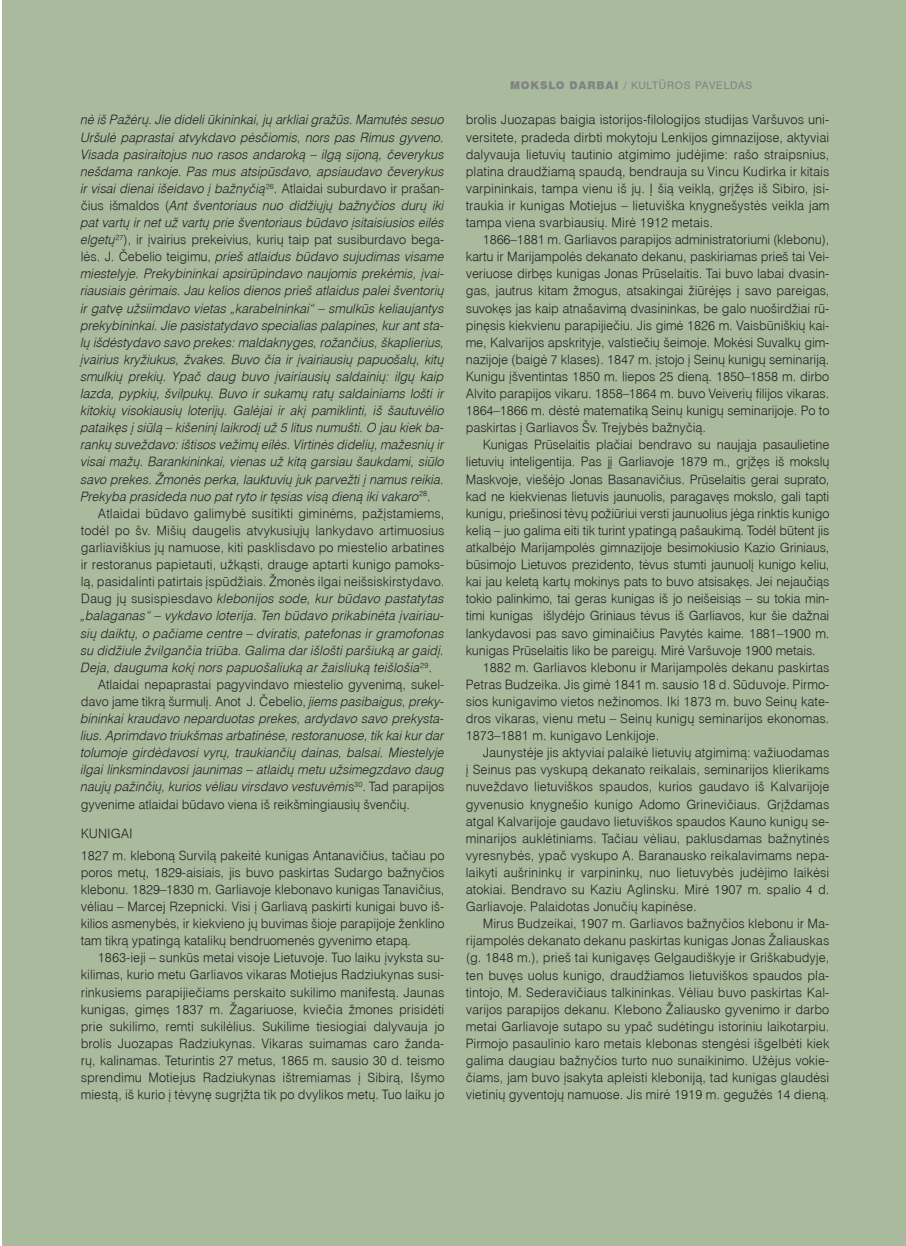
<style>
.page{position:relative;width:906px;height:1246px;background:#fff}
.page>*{position:absolute;margin:0;border:0;box-sizing:border-box;transform-origin:0 0}
._1_1__tekstas{font:300 12.75px/17.1px "Helvetica LT";color:#231f20;text-align:justify}
._1_1__tekstas-2{font:italic 300 12.75px/17.1px "Helvetica LT";letter-spacing:-.01em;color:#231f20;text-align:justify}
._1_1__be_itraukos{font:300 12.75px/17.1px "Helvetica LT";letter-spacing:-.01em;color:#231f20;text-align:justify}
._3__poteme{font:300 12.75px "Helvetica LT";color:#231f20}
.rubrika{font:10.5px "Helvetica LT";letter-spacing:.075em;color:#808285}
.s1{font-style:normal}
.s2{font-style:italic}
.s3{font-weight:900}
.s4{font-weight:500}
</style>
<div class="page">
<div style="left:2px;top:0;width:904px;height:1246px;background:#aaba9d"></div>
<p class="_1_1__tekstas-2" style="left:81px;top:111px;width:365px">nė iš Pažėrų. Jie dideli ūkininkai, jų arkliai gražūs. Mamutės sesuo Uršulė paprastai atvykdavo pėsčiomis, nors pas Rimus gyveno.<br>Visada pasiraitojus nuo rasos andaroką – ilgą sijoną, čeverykus nešdama rankoje. Pas mus atsipūsdavo, apsiaudavo čeverykus ir visai dienai išeidavo į bažnyčią<sup>26</sup><span class="s1">. Atlaidai suburdavo ir prašan&shy;čius išmaldos (</span>Ant šventoriaus nuo didžiųjų bažnyčios durų iki pat vartų ir net už vartų prie šventoriaus būdavo įsitaisiusios eilės elgetų<sup>27</sup><span class="s1">), ir įvairius prekeivius, kurių taip pat susiburdavo bega&shy;lės. J. Čebelio teigimu,</span> prieš atlaidus būdavo sujudimas visame miestelyje. Prekybininkai apsirūpindavo naujomis prekėmis, įvai&shy;riausiais gėrimais. Jau kelios dienos prieš atlaidus palei šventorių ir gatvę užsiimdavo vietas „karabelninkai“ – smulkūs keliaujantys prekybininkai. Jie pasistatydavo specialias palapines, kur ant sta&shy;lų išdėstydavo savo prekes: maldaknyges, rožančius, škaplierius, įvairius kryžiukus, žvakes. Buvo čia ir įvairiausių papuošalų, kitų smulkių prekių. Ypač daug buvo įvairiausių saldainių: ilgų kaip lazda, pypkių, švilpukų. Buvo ir sukamų ratų saldainiams lošti ir kitokių visokiausių loterijų. Galėjai ir akį pamiklinti, iš šautuvėlio pataikęs į siūlą – kišeninį laikrodį už 5 litus numušti. O jau kiek ba&shy;rankų suveždavo: ištisos vežimų eilės. Virtinės didelių, mažesnių ir visai mažų. Barankininkai, vienas už kitą garsiau šaukdami, siūlo savo prekes. Žmonės perka, lauktuvių juk parvežti į namus reikia.<br>Prekyba prasideda nuo pat ryto ir tęsias visą dieną iki vakaro<sup>28</sup><span class="s1">.</span></p>
<p class="_1_1__tekstas" style="left:81px;top:505px;width:365px;text-indent:17px">Atlaidai būdavo galimybė susitikti giminėms, pažįstamiems, todėl po šv. Mišių daugelis atvykusiųjų lankydavo artimuosius garliaviškius jų namuose, kiti pasklisdavo po miestelio arbatines ir restoranus papietauti, užkąsti, drauge aptarti kunigo pamoks&shy;lą, pasidalinti patirtais įspūdžiais. Žmonės ilgai neišsiskirstydavo.<br>Daug jų susispiesdavo <span class="s2">klebonijos sode, kur būdavo pastatytas „balaganas“ – vykdavo loterija. Ten būdavo prikabinėta įvairiau&shy;sių daiktų, o pačiame centre – dviratis, patefonas ir gramofonas su didžiule žvilgančia triūba. Galima dar išlošti paršiuką ar gaidį.<br>Deja, dauguma kokį nors papuošaliuką ar žaisliuką teišlošia</span><sup>29</sup>.</p>
<p class="_1_1__tekstas-2" style="left:81px;top:676px;width:365px;text-indent:17px"><span class="s1">Atlaidai nepaprastai pagyvindavo miestelio gyvenimą, sukel&shy;davo jame tikrą šurmulį. Anot J. Čebelio,</span> jiems pasibaigus, preky&shy;bininkai kraudavo neparduotas prekes, ardydavo savo prekysta&shy;lius. Aprimdavo triukšmas arbatinėse, restoranuose, tik kai kur dar tolumoje girdėdavosi vyrų, traukiančių dainas, balsai. Miestelyje ilgai linksmindavosi jaunimas – atlaidų metu užsimegzdavo daug naujų pažinčių, kurios vėliau virsdavo vestuvėmi<span class="s1">s</span><sup>30</sup><span class="s1">. Tad parapijos gyvenime atlaidai būdavo viena iš reikšmingiausių švenčių.</span></p>
<p class="_3__poteme" style="left:81px;top:825px;width:53px">KUNIGAI</p>
<p class="_1_1__be_itraukos" style="left:81px;top:847px;width:365px">1827 m. kleboną Survilą pakeitė kunigas Antanavičius, tačiau po poros metų, 1829-aisiais, jis buvo paskirtas Sudargo bažnyčios klebonu. 1829–1830 m. Garliavoje klebonavo kunigas Tanavičius, vėliau – Marcej Rzepnicki. Visi į Garliavą paskirti kunigai buvo iš&shy;kilios asmenybės, ir kiekvieno jų buvimas šioje parapijoje ženklino tam tikrą ypatingą katalikų bendruomenės gyvenimo etapą.</p>
<p class="_1_1__tekstas" style="left:81px;top:949px;width:365px;text-indent:17px">1863-ieji – sunkūs metai visoje Lietuvoje. Tuo laiku įvyksta su&shy;kilimas, kurio metu Garliavos vikaras Motiejus Radziukynas susi&shy;rinkusiems parapijiečiams perskaito sukilimo manifestą. Jaunas kunigas, gimęs 1837 m. Žagariuose, kviečia žmones prisidėti prie sukilimo, remti sukilėlius. Sukilime tiesiogiai dalyvauja jo brolis Juozapas Radziukynas. Vikaras suimamas caro žanda&shy;rų, kalinamas. Teturintis 27 metus, 1865 m. sausio 30 d. teismo sprendimu Motiejus Radziukynas ištremiamas į Sibirą, Išymo miestą, iš kurio į tėvynę sugrįžta tik po dvylikos metų. Tuo laiku jo</p>
<p class="rubrika" style="left:510px;top:79px;width:244px"><span class="s3">MOKSLO DARBAI</span> <span class="s4">/</span> KULTŪROS PAVELDAS</p>
<p class="_1_1__tekstas" style="left:466px;top:111px;width:365px">brolis Juozapas baigia istorijos-filologijos studijas Varšuvos uni&shy;versitete, pradeda dirbti mokytoju Lenkijos gimnazijose, aktyviai dalyvauja lietuvių tautinio atgimimo judėjime: rašo straipsnius, platina draudžiamą spaudą, bendrauja su Vincu Kudirka ir kitais varpininkais, tampa vienu iš jų. Į šią veiklą, grįžęs iš Sibiro, įsi&shy;traukia ir kunigas Motiejus – lietuviška knygnešystės veikla jam tampa viena svarbiausių. Mirė 1912 metais.</p>
<p class="_1_1__tekstas" style="left:466px;top:231px;width:365px;text-indent:17px">1866–1881 m. Garliavos parapijos administratoriumi (klebonu), kartu ir Marijampolės dekanato dekanu, paskiriamas prieš tai Vei&shy;veriuose dirbęs kunigas Jonas Prūselaitis. Tai buvo labai dvasin&shy;gas, jautrus kitam žmogus, atsakingai žiūrėjęs į savo pareigas, suvokęs jas kaip atnašavimą dvasininkas, be galo nuoširdžiai rū&shy;pinęsis kiekvienu parapijiečiu. Jis gimė 1826 m. Vaisbūniškių kai&shy;me, Kalvarijos apskrityje, valstiečių šeimoje. Mokėsi Suvalkų gim&shy;nazijoje (baigė 7 klases). 1847 m. įstojo į Seinų kunigų seminariją.<br>Kunigu įšventintas 1850 m. liepos 25 dieną. 1850–1858 m. dirbo Alvito parapijos vikaru. 1858–1864 m. buvo Veiverių filijos vikaras.<br>1864–1866 m. dėstė matematiką Seinų kunigų seminarijoje. Po to paskirtas į Garliavos Šv. Trejybės bažnyčią.</p>
<p class="_1_1__tekstas" style="left:466px;top:436px;width:365px;text-indent:17px">Kunigas Prūselaitis plačiai bendravo su naująja pasaulietine lietuvių inteligentija. Pas jį Garliavoje 1879 m., grįžęs iš mokslų Maskvoje, viešėjo Jonas Basanavičius. Prūselaitis gerai suprato, kad ne kiekvienas lietuvis jaunuolis, paragavęs mokslo, gali tapti kunigu, priešinosi tėvų požiūriui versti jaunuolius jėga rinktis kunigo kelią – juo galima eiti tik turint ypatingą pašaukimą. Todėl būtent jis atkalbėjo Marijampolės gimnazijoje besimokiusio Kazio Griniaus, būsimojo Lietuvos prezidento, tėvus stumti jaunuolį kunigo keliu, kai jau keletą kartų mokinys pats to buvo atsisakęs. Jei nejaučiąs tokio palinkimo, tai geras kunigas iš jo neišeisiąs – su tokia min&shy;timi kunigas išlydėjo Griniaus tėvus iš Garliavos, kur šie dažnai lankydavosi pas savo giminaičius Pavytės kaime. 1881–1900 m. kunigas Prūselaitis liko be pareigų. Mirė Varšuvoje 1900 metais.</p>
<p class="_1_1__tekstas" style="left:466px;top:659px;width:365px;text-indent:17px">1882 m. Garliavos klebonu ir Marijampolės dekanu paskirtas Petras Budzeika. Jis gimė 1841 m. sausio 18 d. Sūduvoje. Pirmo&shy;sios kunigavimo vietos nežinomos. Iki 1873 m. buvo Seinų kate&shy;dros vikaras, vienu metu – Seinų kunigų seminarijos ekonomas.<br>1873–1881 m. kunigavo Lenkijoje.</p>
<p class="_1_1__tekstas" style="left:466px;top:744px;width:365px;text-indent:17px">Jaunystėje jis aktyviai palaikė lietuvių atgimimą: važiuodamas į Seinus pas vyskupą dekanato reikalais, seminarijos klierikams nuveždavo lietuviškos spaudos, kurios gaudavo iš Kalvarijoje gyvenusio knygnešio kunigo Adomo Grinevičiaus. Grįždamas atgal Kalvarijoje gaudavo lietuviškos spaudos Kauno kunigų se&shy;minarijos auklėtiniams. Tačiau vėliau, paklusdamas bažnytinės vyresnybės, ypač vyskupo A. Baranausko reikalavimams nepa&shy;laikyti aušrininkų ir varpininkų, nuo lietuvybės judėjimo laikėsi atokiai. Bendravo su Kaziu Aglinsku. Mirė 1907 m. spalio 4 d.<br>Garliavoje. Palaidotas Jonučių kapinėse.</p>
<p class="_1_1__tekstas" style="left:466px;top:915px;width:365px;text-indent:17px">Mirus Budzeikai, 1907 m. Garliavos bažnyčios klebonu ir Ma&shy;rijampolės dekanato dekanu paskirtas kunigas Jonas Žaliauskas (g. 1848 m.), prieš tai kunigavęs Gelgaudiškyje ir Griškabudyje, ten buvęs uolus kunigo, draudžiamos lietuviškos spaudos pla&shy;tintojo, M. Sederavičiaus talkininkas. Vėliau buvo paskirtas Kal&shy;varijos parapijos dekanu. Klebono Žaliausko gyvenimo ir darbo metai Garliavoje sutapo su ypač sudėtingu istoriniu laikotarpiu.<br>Pirmojo pasaulinio karo metais klebonas stengėsi išgelbėti kiek galima daugiau bažnyčios turto nuo sunaikinimo. Užėjus vokie&shy;čiams, jam buvo įsakyta apleisti kleboniją, tad kunigas glaudėsi vietinių gyventojų namuose. Jis mirė 1919 m. gegužės 14 dieną.</p>
</div>
